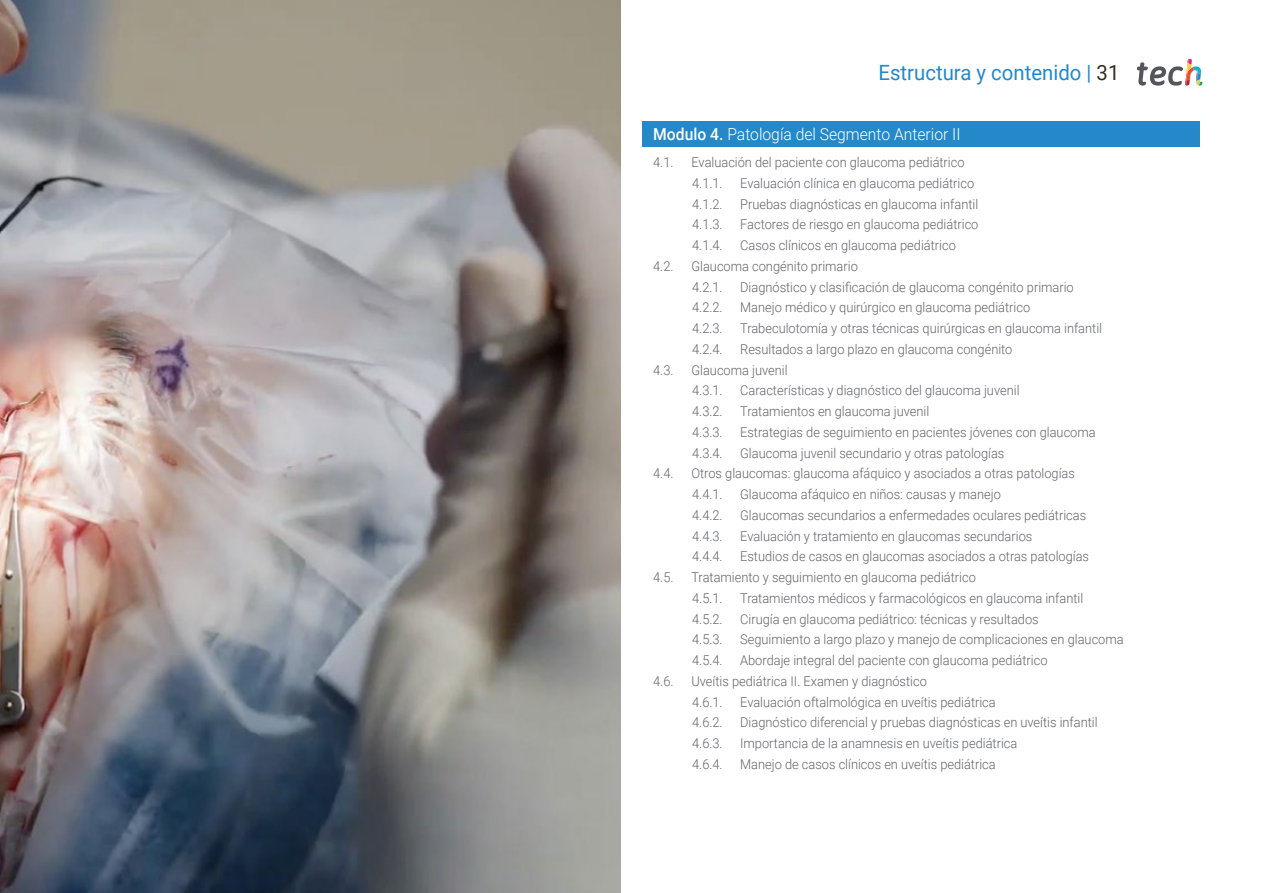
<style>
.page{position:relative;width:1263px;height:893px;background:#fff}
.page>*{position:absolute;margin:0;border:0;box-sizing:border-box;transform-origin:0 0}
.t1{font:21px "Roboto";color:#2488c9}
.t2{font:300 16.5px "Roboto";color:#fff;scale:.95 1}
.t3{font:300 13.5px/20.7px "Roboto";color:#61646a;scale:.95 1}
.s1{color:#312e20}
.s2{font-weight:500}
</style>
<div class="page">
<div style="left:642px;top:121px;width:557px;height:25px;background:#2488c9"></div>
<img style="left:0;top:0;width:621px;height:893px">
<svg style="left:1137px;top:59px;width:65px;height:27px"></svg>
<h1 class="t1" style="left:878px;top:57px;width:242px">Estructura y contenido | <span class="s1">31</span></h1>
<p class="t2" style="left:653px;top:123px;width:325px"><span class="s2">Modulo 4.</span> Patología del Segmento Anterior II</p>
<p class="t3" style="left:653px;top:151px;width:23px">4.1.</p>
<p class="t3" style="left:691px;top:151px;width:289px">Evaluación del paciente con glaucoma pediátrico<br>4.1.1.</p>
<p class="t3" style="left:740px;top:172px;width:248px">Evaluación clínica en glaucoma pediátrico</p>
<p class="t3" style="left:692px;top:193px;width:34px">4.1.2.</p>
<p class="t3" style="left:740px;top:193px;width:252px">Pruebas diagnósticas en glaucoma infantil</p>
<p class="t3" style="left:692px;top:214px;width:34px">4.1.3.</p>
<p class="t3" style="left:740px;top:214px;width:252px">Factores de riesgo en glaucoma pediátrico</p>
<p class="t3" style="left:692px;top:234px;width:34px">4.1.4.</p>
<p class="t3" style="left:740px;top:234px;width:229px">Casos clínicos en glaucoma pediátrico</p>
<p class="t3" style="left:653px;top:255px;width:23px">4.2.</p>
<p class="t3" style="left:691px;top:255px;width:177px">Glaucoma congénito primario<br>4.2.1.</p>
<p class="t3" style="left:740px;top:276px;width:353px">Diagnóstico y clasificación de glaucoma congénito primario</p>
<p class="t3" style="left:692px;top:297px;width:34px">4.2.2.</p>
<p class="t3" style="left:740px;top:297px;width:307px">Manejo médico y quirúrgico en glaucoma pediátrico</p>
<p class="t3" style="left:692px;top:317px;width:34px">4.2.3.</p>
<p class="t3" style="left:740px;top:317px;width:382px">Trabeculotomía y otras técnicas quirúrgicas en glaucoma infantil</p>
<p class="t3" style="left:692px;top:338px;width:34px">4.2.4.</p>
<p class="t3" style="left:740px;top:338px;width:288px">Resultados a largo plazo en glaucoma congénito</p>
<p class="t3" style="left:653px;top:359px;width:23px">4.3.</p>
<p class="t3" style="left:691px;top:359px;width:103px">Glaucoma juvenil<br>4.3.1.</p>
<p class="t3" style="left:740px;top:380px;width:296px">Características y diagnóstico del glaucoma juvenil</p>
<p class="t3" style="left:692px;top:400px;width:34px">4.3.2.</p>
<p class="t3" style="left:740px;top:400px;width:201px">Tratamientos en glaucoma juvenil</p>
<p class="t3" style="left:692px;top:421px;width:34px">4.3.3.</p>
<p class="t3" style="left:740px;top:421px;width:376px">Estrategias de seguimiento en pacientes jóvenes con glaucoma</p>
<p class="t3" style="left:692px;top:442px;width:34px">4.3.4.</p>
<p class="t3" style="left:740px;top:442px;width:280px">Glaucoma juvenil secundario y otras patologías</p>
<p class="t3" style="left:653px;top:463px;width:23px">4.4.</p>
<p class="t3" style="left:691px;top:463px;width:405px">Otros glaucomas: glaucoma afáquico y asociados a otras patologías<br>4.4.1.</p>
<p class="t3" style="left:740px;top:483px;width:276px">Glaucoma afáquico en niños: causas y manejo</p>
<p class="t3" style="left:692px;top:504px;width:34px">4.4.2.</p>
<p class="t3" style="left:740px;top:504px;width:366px">Glaucomas secundarios a enfermedades oculares pediátricas</p>
<p class="t3" style="left:692px;top:525px;width:34px">4.4.3.</p>
<p class="t3" style="left:740px;top:525px;width:309px">Evaluación y tratamiento en glaucomas secundarios</p>
<p class="t3" style="left:692px;top:546px;width:34px">4.4.4.</p>
<p class="t3" style="left:740px;top:546px;width:369px">Estudios de casos en glaucomas asociados a otras patologías</p>
<p class="t3" style="left:653px;top:566px;width:23px">4.5.</p>
<p class="t3" style="left:691px;top:566px;width:301px">Tratamiento y seguimiento en glaucoma pediátrico<br>4.5.1.</p>
<p class="t3" style="left:740px;top:587px;width:363px">Tratamientos médicos y farmacológicos en glaucoma infantil</p>
<p class="t3" style="left:692px;top:608px;width:34px">4.5.2.</p>
<p class="t3" style="left:740px;top:608px;width:316px">Cirugía en glaucoma pediátrico: técnicas y resultados</p>
<p class="t3" style="left:692px;top:629px;width:34px">4.5.3.</p>
<p class="t3" style="left:740px;top:629px;width:405px">Seguimiento a largo plazo y manejo de complicaciones en glaucoma</p>
<p class="t3" style="left:692px;top:649px;width:34px">4.5.4.</p>
<p class="t3" style="left:740px;top:649px;width:325px">Abordaje integral del paciente con glaucoma pediátrico</p>
<p class="t3" style="left:653px;top:670px;width:23px">4.6.</p>
<p class="t3" style="left:691px;top:670px;width:249px">Uveítis pediátrica II. Examen y diagnóstico<br>4.6.1.</p>
<p class="t3" style="left:740px;top:691px;width:271px">Evaluación oftalmológica en uveítis pediátrica</p>
<p class="t3" style="left:692px;top:712px;width:34px">4.6.2.</p>
<p class="t3" style="left:740px;top:712px;width:378px">Diagnóstico diferencial y pruebas diagnósticas en uveítis infantil</p>
<p class="t3" style="left:692px;top:732px;width:34px">4.6.3.</p>
<p class="t3" style="left:740px;top:732px;width:293px">Importancia de la anamnesis en uveítis pediátrica</p>
<p class="t3" style="left:692px;top:753px;width:34px">4.6.4.</p>
<p class="t3" style="left:740px;top:753px;width:270px">Manejo de casos clínicos en uveítis pediátrica</p>
</div>
